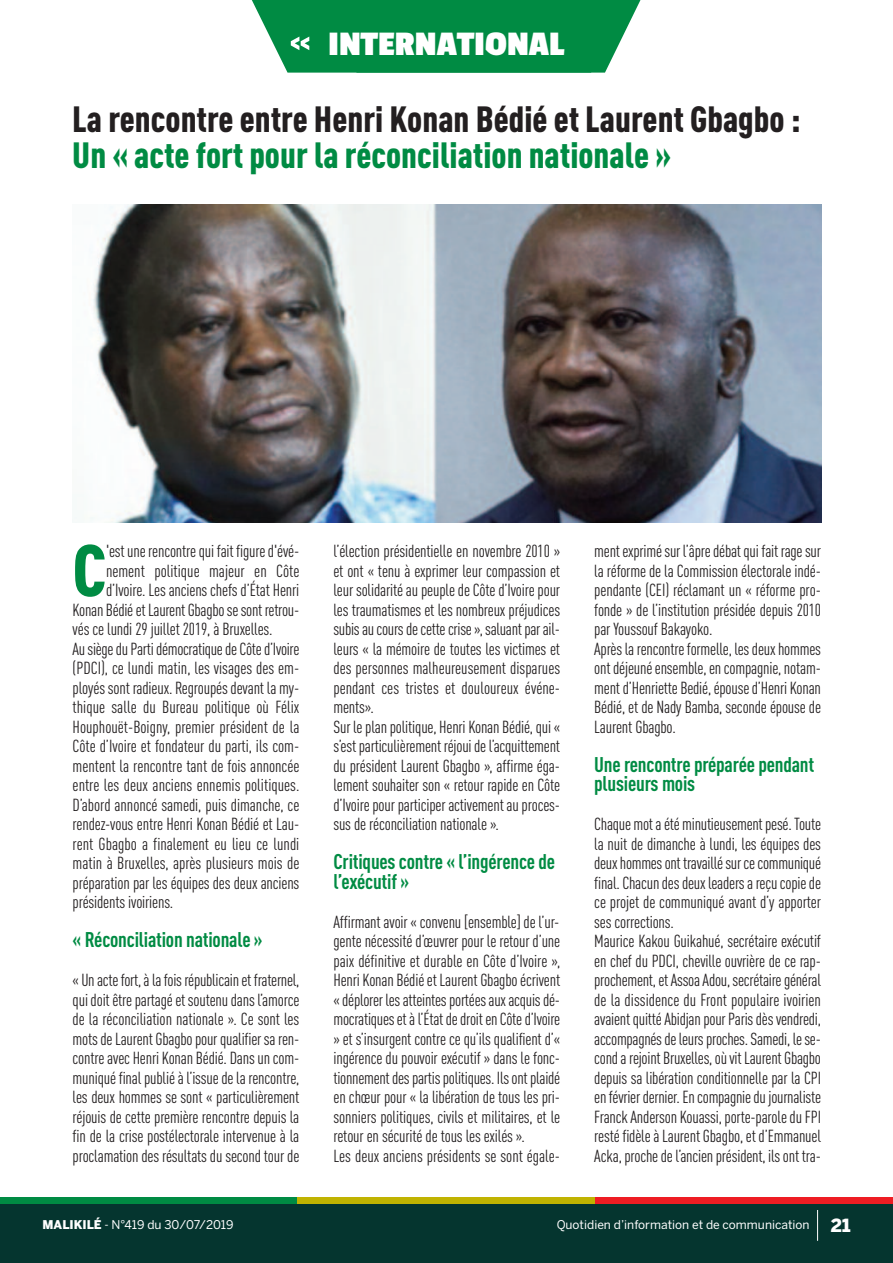
<style>
.page{position:relative;width:893px;height:1263px;background:#fff}
.page>*{position:absolute;margin:0;border:0;box-sizing:border-box;transform-origin:0 0}
.t1{font:900 condensed 72px "DIN Pro";color:#008b43}
.t2{font:900 condensed 36px "DIN Pro";color:#231f20}
.t3{font:900 condensed 36px "DIN Pro";color:#008b43}
.t4{font:700 36px "Passion One";color:#fff}
.t5{font:700 condensed 21px/19.5px "DIN Pro";letter-spacing:-.01em;color:#008b43}
.t6{font:condensed 17.25px/19.5px "DIN Pro";letter-spacing:-.01em;color:#231f20}
.t7{font:12px "Benton Sans";color:#fff}
.s1{font-weight:900}
.s2{font-weight:900;font-size:18px}
</style>
<div class="page">
<div style="left:0;top:1203px;width:893px;height:60px;background:#05352f"></div>
<div style="left:0;top:1197px;width:298px;height:6px;background:#008b43"></div>
<div style="left:298px;top:1197px;width:297px;height:6px;background:#c0b301"></div>
<div style="left:595px;top:1197px;width:297px;height:6px;background:#ee1d23"></div>
<hr style="left:817px;top:1210px;width:1px;height:31px;background:#fff">
<svg style="left:252px;top:0;width:389px;height:73px;background:#199656"></svg>
<img style="left:75px;top:204px;width:746px;height:318px">
<h2 class="t4" style="left:328px;top:25px;width:237px">INTERNATIONAL</h2>
<h2 class="t2" style="left:72px;top:106px;width:730px">La rencontre entre Henri Konan Bédié et Laurent Gbagbo :</h2>
<h2 class="t3" style="left:72px;top:142px;width:600px">Un « acte fort pour la réconciliation nationale »</h2>
<h1 class="t1" style="left:73px;top:545px;width:36px">C</h1>
<p class="t6" style="left:106px;top:543px;width:195px">'estunerencontrequi fait figured'évé-</p>
<p class="t6" style="left:106px;top:563px;width:195px">nement politique majeur en Côte</p>
<p class="t6" style="left:106px;top:582px;width:195px">d’Ivoire. Les anciens chefs d’État Henri</p>
<p class="t6" style="left:73px;top:602px;width:228px">Konan BédiéetLaurent Gbagbosesont retrou-</p>
<p class="t6" style="left:73px;top:621px;width:201px">vés ce lundi 29 juillet 2019, à Bruxelles.</p>
<p class="t6" style="left:73px;top:641px;width:228px">Ausiègedu PartidémocratiquedeCôted’Ivoire</p>
<p class="t6" style="left:73px;top:660px;width:228px">(PDCI), ce lundi matin, les visages des em-</p>
<p class="t6" style="left:73px;top:680px;width:228px">ployés sont radieux. Regroupés devant la my-</p>
<p class="t6" style="left:73px;top:699px;width:228px">thique salle du Bureau politique où Félix</p>
<p class="t6" style="left:73px;top:719px;width:228px">Houphouët-Boigny, premier président de la</p>
<p class="t6" style="left:73px;top:738px;width:228px">Côte d’Ivoire et fondateur du parti, ils com-</p>
<p class="t6" style="left:73px;top:758px;width:228px">mentent la rencontre tant de fois annoncée</p>
<p class="t6" style="left:73px;top:777px;width:228px">entre les deux anciens ennemis politiques.</p>
<p class="t6" style="left:73px;top:797px;width:228px">D’abord annoncé samedi, puis dimanche, ce</p>
<p class="t6" style="left:73px;top:816px;width:228px">rendez-vous entre Henri Konan Bédié et Lau-</p>
<p class="t6" style="left:73px;top:836px;width:228px">rent Gbagbo a finalement eu lieu ce lundi</p>
<p class="t6" style="left:73px;top:855px;width:228px">matin à Bruxelles, après plusieurs mois de</p>
<p class="t6" style="left:73px;top:875px;width:228px">préparation par les équipes des deux anciens</p>
<p class="t6" style="left:73px;top:894px;width:102px">présidents ivoiriens.</p>
<p class="t5" style="left:73px;top:932px;width:192px">« Réconciliation nationale »</p>
<p class="t6" style="left:73px;top:972px;width:228px;text-align:justify">« Unactefort,àlafoisrépublicainet fraternel, quidoitêtrepartagéetsoutenudansl’amorce de la réconciliation nationale ». Ce sont les motsdeLaurent Gbagbopourqualifiersaren&shy;contre avec Henri Konan Bédié. Dans un com&shy;muniqué final publié à l’issue de la rencontre, les deux hommes se sont « particulièrement réjouis de cette première rencontre depuis la fin de la crise postélectorale intervenue à la proclamation des résultats du second tour de</p>
<p class="t7" style="left:43px;top:1218px;width:193px"><span class="s1">MALIKILÉ</span> - N°419 du 30/07/2019</p>
<p class="t6" style="left:333px;top:543px;width:228px">l’élection présidentielle en novembre 2010 » et ont « tenu à exprimer leur compassion et leur solidarité au peuple de Côte d’Ivoire pour les traumatismes et les nombreux préjudices subisaucoursdecettecrise»,saluantparail&shy;leurs « la mémoire de toutes les victimes et des personnes malheureusement disparues pendant ces tristes et douloureux événe&shy;ments».<br>Sur le plan politique, Henri Konan Bédié, qui « s’estparticulièrement réjouidel’acquittement du président Laurent Gbagbo », affirme éga&shy;lement souhaiter son « retour rapide en Côte d’Ivoire pour participer activement au proces&shy;sus de réconciliation nationale ».</p>
<p class="t5" style="left:333px;top:854px;width:223px">Critiques contre « l’ingérence de l’exécutif »</p>
<p class="t6" style="left:333px;top:914px;width:228px">Affirmant avoir « convenu [ensemble] de l’ur&shy;gente nécessité d’œuvrer pour le retour d’une paix définitive et durable en Côte d’Ivoire », Henri Konan Bédié et Laurent Gbagbo écrivent «déplorer lesatteintesportéesauxacquisdé&shy;mocratiquesetàl’ÉtatdedroitenCôted’Ivoire » et s’insurgent contre ce qu’ils qualifient d’« ingérence du pouvoir exécutif » dans le fonc&shy;tionnementdespartispolitiques. Ilsontplaidé en chœur pour « la libération de tous les pri&shy;sonniers politiques, civils et militaires, et le retour en sécurité de tous les exilés ».<br>Les deux anciens présidents se sont égale-</p>
<p class="t6" style="left:594px;top:543px;width:228px">mentexprimésur l’âpredébatqui fait ragesur la réforme de la Commission électorale indé&shy;pendante (CEI) réclamant un « réforme pro&shy;fonde » de l’institution présidée depuis 2010 par Youssouf Bakayoko.<br>Aprèslarencontreformelle, lesdeuxhommes ontdéjeunéensemble,encompagnie,notam&shy;mentd’Henriette Bedié,époused’Henri Konan Bédié, et de Nady Bamba, seconde épouse de Laurent Gbagbo.</p>
<p class="t5" style="left:594px;top:756px;width:221px">Une rencontre préparée pendant plusieurs mois</p>
<p class="t6" style="left:594px;top:816px;width:228px">Chaquemotaétéminutieusementpesé.Toute la nuit de dimanche à lundi, les équipes des deuxhommesont travaillésurcecommuniqué final.Chacundesdeuxleadersareçucopiede ce projet de communiqué avant d’y apporter ses corrections.<br>Maurice Kakou Guikahué, secrétaire exécutif en chef du PDCI, cheville ouvrière de ce rap&shy;prochement,etAssoaAdou,secrétairegénéral de la dissidence du Front populaire ivoirien avaientquittéAbidjanpour Parisdèsvendredi, accompagnésdeleursproches.Samedi, lese&shy;condarejoint Bruxelles,oùvitLaurent Gbagbo depuis sa libération conditionnelle par la CPI enfévrierdernier.Encompagniedujournaliste Franck Anderson Kouassi, porte-parole du FPI resté fidèle à Laurent Gbagbo, et d’Emmanuel Acka,prochedel’ancienprésident, ilsont tra-</p>
<p class="t7" style="left:557px;top:1218px;width:295px">Quotidien d’information et de communication <span class="s2">21</span></p>
</div>
